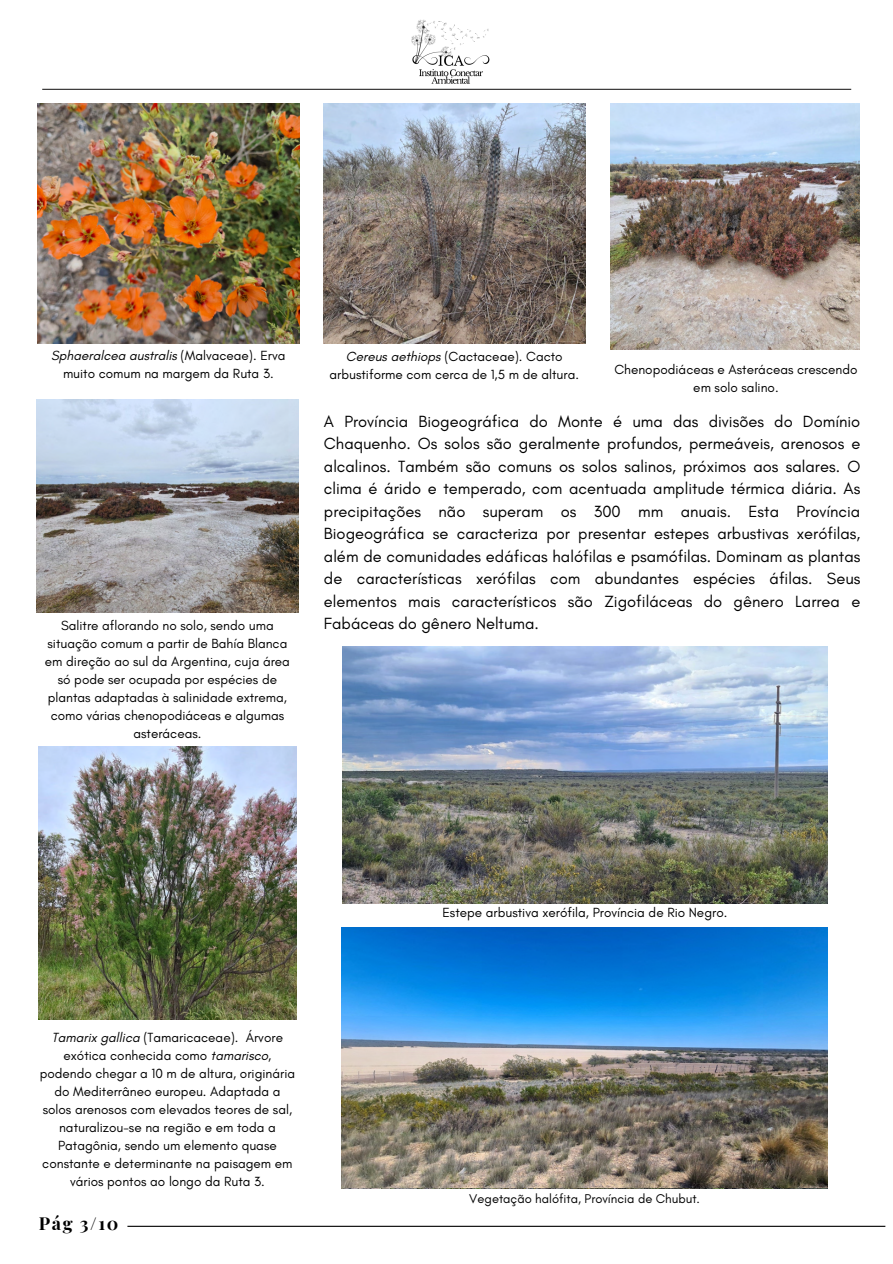
<style>
.page{position:relative;width:893px;height:1264px;background:#fff}
.page>*{position:absolute;margin:0;border:0;box-sizing:border-box;transform-origin:0 0}
.t1{font:700 17.85px "Playfair Display";color:#000}
.t2{font:16.5px/22.5px "Glacial Indifference";color:#000;text-align:justify}
.t3{font:13.5px/18px "Glacial Indifference";color:#000;text-align:center}
.t4{font:12.9px "Glacial Indifference";color:#000}
.s1{font-style:italic}
</style>
<div class="page">
<img style="left:39px;top:746px;width:257px;height:273px">
<img style="left:324px;top:104px;width:261px;height:239px">
<hr style="left:42px;top:89px;width:809px;height:1px;background:#292828">
<img style="left:38px;top:104px;width:261px;height:239px">
<hr style="left:127px;top:1225px;width:758px;height:1px;background:#000">
<img style="left:37px;top:399px;width:262px;height:213px">
<img style="left:610px;top:104px;width:249px;height:245px">
<img style="left:342px;top:646px;width:485px;height:257px">
<img style="left:341px;top:928px;width:486px;height:259px">
<img style="left:386px;top:19px;width:128px;height:106px">
<p class="t3" style="left:51px;top:346px;width:236px"><span class="s1">Sphaeralcea australis</span> (Malvaceae). Erva muito comum na margem da Ruta 3.</p>
<p class="t3" style="left:45px;top:616px;width:246px">Salitre aflorando no solo, sendo uma situação comum a partir de Bahía Blanca em direção ao sul da Argentina, cuja área só pode ser ocupada por espécies de plantas adaptadas à salinidade extrema, como várias chenopodiáceas e algumas asteráceas.</p>
<p class="t3" style="left:329px;top:347px;width:251px"><span class="s1">Cereus aethiops</span> (Cactaceae). Cacto arbustiforme com cerca de 1,5 m de altura.</p>
<p class="t3" style="left:614px;top:360px;width:245px">Chenopodiáceas e Asteráceas crescendo em solo salino.</p>
<p class="t2" style="left:324px;top:410px;width:538px">A Província Biogeográfica do Monte é uma das divisões do Domínio Chaquenho. Os solos são geralmente profundos, permeáveis, arenosos e alcalinos. Também são comuns os solos salinos, próximos aos salares. O clima é árido e temperado, com acentuada amplitude térmica diária. As precipitações não superam os 300 mm anuais. Esta Província Biogeográfica se caracteriza por presentar estepes arbustivas xerófilas, além de comunidades edáficas halófilas e psamófilas. Dominam as plantas de características xerófilas com abundantes espécies áfilas. Seus elementos mais característicos são Zigofiláceas do gênero Larrea e Fabáceas do gênero Neltuma.</p>
<h2 class="t3" style="left:40px;top:1028px;width:257px"><span class="s1">Tamarix gallica</span> (Tamaricaceae). Árvore exótica conhecida como <span class="s1">tamarisco</span>, podendo chegar a 10 m de altura, originária do Mediterrâneo europeu. Adaptada a solos arenosos com elevados teores de sal, naturalizou-se na região e em toda a Patagônia, sendo um elemento quase constante e determinante na paisagem em vários pontos ao longo da Ruta 3.</h2>
<p class="t1" style="left:39px;top:1210px;width:81px">Pág 3/10</p>
<p class="t3" style="left:442px;top:903px;width:286px">Estepe arbustiva xerófila, Província de Rio Negro.</p>
<p class="t4" style="left:469px;top:1190px;width:232px">Vegetação halófita, Província de Chubut.</p>
</div>
